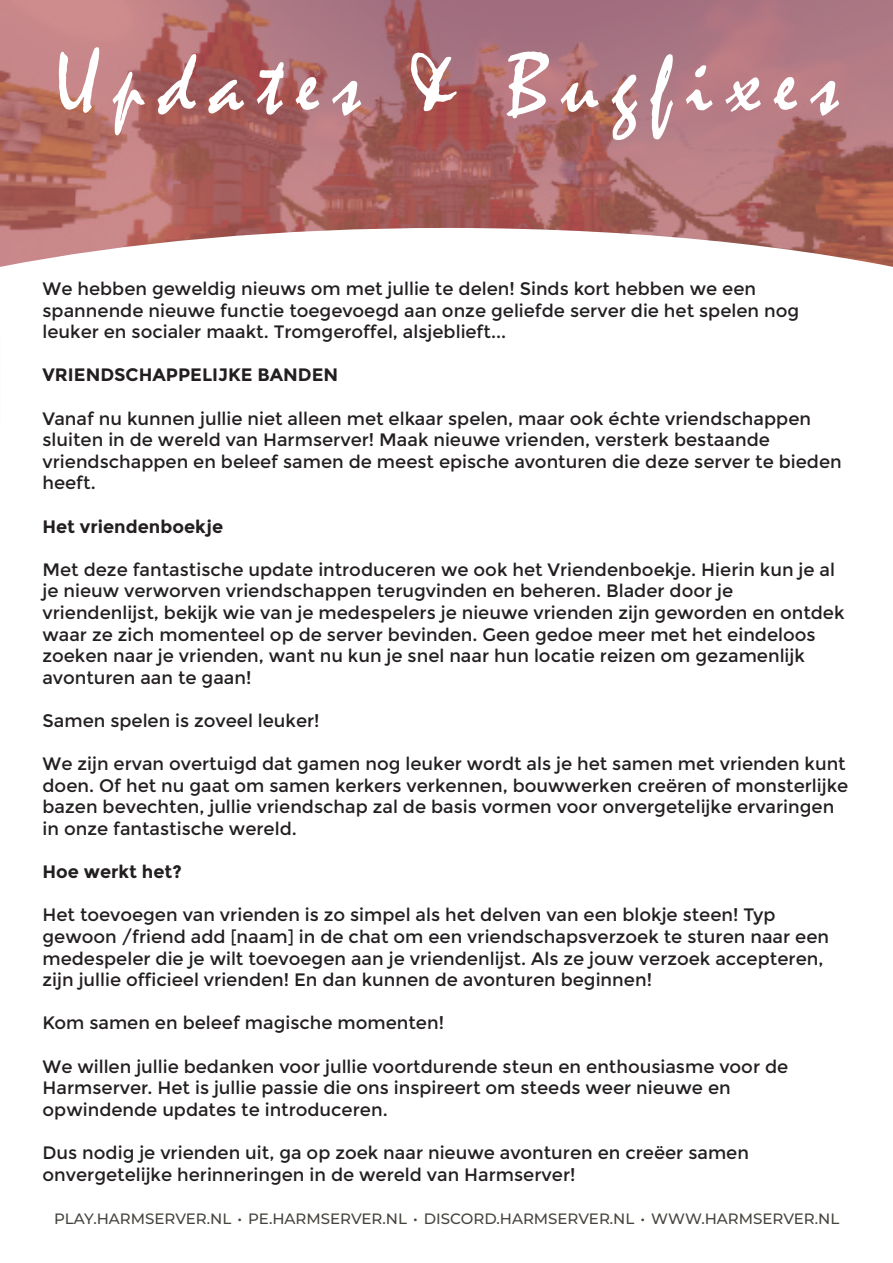
<style>
.page{position:relative;width:893px;height:1263px;background:#fff}
.page>*{position:absolute;margin:0;border:0;box-sizing:border-box;transform-origin:0 0}
.t1{font:90px "Mistral";letter-spacing:.16em;color:#fff}
.t2{font:18px/21.6px "Montserrat";color:#231f20}
.t3{font:700 18px "Montserrat";color:#231f20}
.t4{font:500 15px "Montserrat";color:#46443e}
</style>
<div class="page">
<svg style="left:0;top:0;width:893px;height:228px;background:#ae6d6e"></svg>
<svg style="left:0;top:228px;width:893px;height:39px"></svg>
<h1 class="t1" style="left:54px;top:30px;width:786px">Updates &amp; Bugfixes</h1>
<p class="t2" style="left:43px;top:278px;width:758px">We hebben geweldig nieuws om met jullie te delen! Sinds kort hebben we een spannende nieuwe functie toegevoegd aan onze geliefde server die het spelen nog leuker en socialer maakt. Tromgeroffel, alsjeblieft...</p>
<p class="t3" style="left:43px;top:364px;width:297px">VRIENDSCHAPPELIJKE BANDEN</p>
<p class="t2" style="left:43px;top:408px;width:801px">Vanaf nu kunnen jullie niet alleen met elkaar spelen, maar ook échte vriendschappen sluiten in de wereld van Harmserver! Maak nieuwe vrienden, versterk bestaande vriendschappen en beleef samen de meest epische avonturen die deze server te bieden heeft.</p>
<p class="t3" style="left:43px;top:515px;width:182px">Het vriendenboekje</p>
<p class="t2" style="left:43px;top:559px;width:803px">Met deze fantastische update introduceren we ook het Vriendenboekje. Hierin kun je al je nieuw verworven vriendschappen terugvinden en beheren. Blader door je vriendenlijst, bekijk wie van je medespelers je nieuwe vrienden zijn geworden en ontdek waar ze zich momenteel op de server bevinden. Geen gedoe meer met het eindeloos zoeken naar je vrienden, want nu kun je snel naar hun locatie reizen om gezamenlijk avonturen aan te gaan!</p>
<p class="t2" style="left:43px;top:710px;width:279px">Samen spelen is zoveel leuker!</p>
<p class="t2" style="left:43px;top:753px;width:807px">We zijn ervan overtuigd dat gamen nog leuker wordt als je het samen met vrienden kunt doen. Of het nu gaat om samen kerkers verkennen, bouwwerken creëren of monsterlijke bazen bevechten, jullie vriendschap zal de basis vormen voor onvergetelijke ervaringen in onze fantastische wereld.</p>
<p class="t3" style="left:43px;top:861px;width:141px">Hoe werkt het?</p>
<p class="t2" style="left:43px;top:904px;width:788px">Het toevoegen van vrienden is zo simpel als het delven van een blokje steen! Typ gewoon /friend add [naam] in de chat om een vriendschapsverzoek te sturen naar een medespeler die je wilt toevoegen aan je vriendenlijst. Als ze jouw verzoek accepteren, zijn jullie officieel vrienden! En dan kunnen de avonturen beginnen!</p>
<p class="t2" style="left:43px;top:1012px;width:403px">Kom samen en beleef magische momenten!</p>
<p class="t2" style="left:43px;top:1056px;width:747px">We willen jullie bedanken voor jullie voortdurende steun en enthousiasme voor de<br>Harmserver. Het is jullie passie die ons inspireert om steeds weer nieuwe en opwindende updates te introduceren.</p>
<p class="t2" style="left:43px;top:1142px;width:708px">Dus nodig je vrienden uit, ga op zoek naar nieuwe avonturen en creëer samen onvergetelijke herinneringen in de wereld van Harmserver!</p>
<p class="t4" style="left:54px;top:1208px;width:787px">PLAY.HARMSERVER.NL • PE.HARMSERVER.NL • DISCORD.HARMSERVER.NL • WWW.HARMSERVER.NL</p>
</div>
